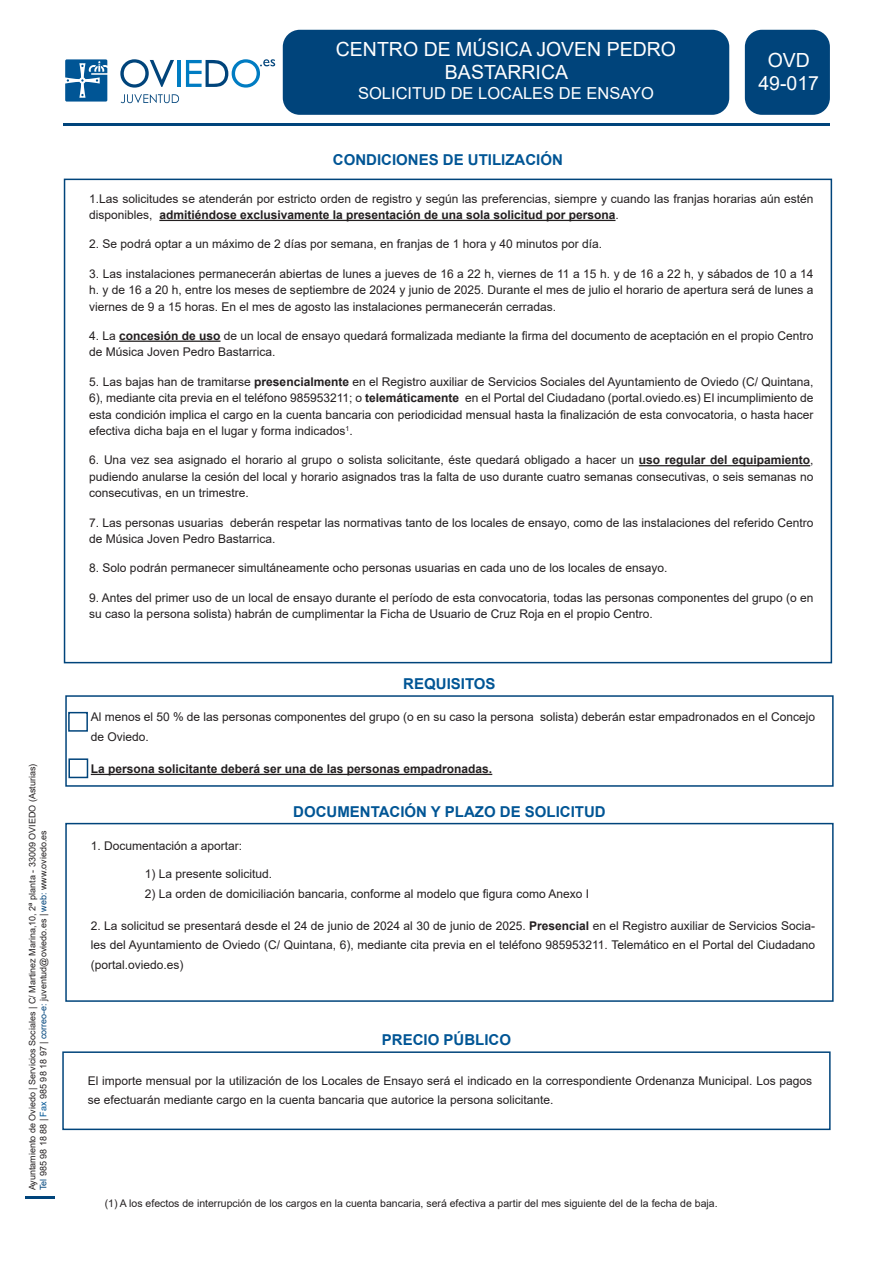
<style>
.page{position:relative;width:893px;height:1263px;background:#fff}
.page>*{position:absolute;margin:0;border:0;box-sizing:border-box;transform-origin:0 0}
.t1{font:19.5px/23.4px "Arial";color:#fff;text-align:center}
.t2{font:16.5px "Arial";color:#fff}
.t3{font:700 15px "Arial";color:#005595}
.t4{font:12px/16.5px "Arial";color:#231f20}
.t5{font:700 12px "Arial";color:#231f20}
.t6{font:10.5px "Arial";color:#231f20}
.t7{font:9px/10.8px "Arial";color:#231f20}
.s1{color:#00447b}
.s2{color:#005595}
.s3{font-weight:700}
</style>
<div class="page">
<div style="left:283px;top:30px;width:446px;height:85px;background:#00447b;border-radius:17px"></div>
<div style="left:745px;top:30px;width:85px;height:85px;background:#00447b;border-radius:17px"></div>
<hr style="left:63px;top:123px;width:767px;height:3px;background:#00447b">
<svg style="left:65px;top:59px;width:42px;height:43px;background:#3578ab"></svg>
<svg style="left:120px;top:59px;width:54px;height:29px"></svg>
<hr style="left:177px;top:60px;width:4px;height:27px;background:#007cc2">
<svg style="left:186px;top:59px;width:89px;height:29px"></svg>
<svg style="left:121px;top:94px;width:58px;height:9px"></svg>
<hr style="left:26px;top:1196px;width:29px;height:3px;background:#00447b">
<div style="left:64px;top:179px;width:768px;height:484px;border:2px solid #00447b"></div>
<div style="left:65px;top:695px;width:769px;height:92px;border:2px solid #00447b"></div>
<div style="left:62px;top:1051px;width:769px;height:79px;border:2px solid #00447b"></div>
<div style="left:65px;top:823px;width:769px;height:179px;border:2px solid #00447b"></div>
<hr style="left:159px;top:220px;width:456px;height:1px;background:#231f20">
<hr style="left:119px;top:341px;width:102px;height:1px;background:#231f20">
<hr style="left:639px;top:465px;width:171px;height:1px;background:#231f20">
<hr style="left:91px;top:774px;width:401px;height:1px;background:#231f20">
<div style="left:68px;top:712px;width:20px;height:20px;border:2px solid #00447b"></div>
<div style="left:68px;top:758px;width:20px;height:20px;border:2px solid #00447b"></div>
<p class="t7" style="left:27px;top:1190px;width:428px;rotate:-90deg">Ayuntamiento de Oviedo | Servicios Sociales | C/ Martinez Marina,10, 2ª planta - 33009 OVIEDO (Asturias)<br><span class="s1">Tel</span> 985 98 18 88 | <span class="s2">Fax</span> 985 98 18 97 | <span class="s1">correo-e:</span> juventud@oviedo.es | <span class="s1">web:</span> www.oviedo.es</p>
<h1 class="t1" style="left:336px;top:37px;width:342px">CENTRO DE MÚSICA JOVEN PEDRO<br>BASTARRICA</h1>
<h2 class="t2" style="left:358px;top:82px;width:297px">SOLICITUD DE LOCALES DE ENSAYO</h2>
<p class="t3" style="left:333px;top:150px;width:232px">CONDICIONES DE UTILIZACIÓN</p>
<h1 class="t1" style="left:758px;top:48px;width:62px">OVD<br>49-017</h1>
<p class="t4" style="left:89px;top:190px;width:726px">1.Las solicitudes se atenderán por estricto orden de registro y según las preferencias, siempre y cuando las franjas horarias aún estén disponibles, <span class="s3">admitiéndose exclusivamente la presentación de una sola solicitud por persona</span>.</p>
<p class="t4" style="left:89px;top:236px;width:514px">2. Se podrá optar a un máximo de 2 días por semana, en franjas de 1 hora y 40 minutos por día.</p>
<p class="t4" style="left:89px;top:265px;width:726px;text-align:justify">3. Las instalaciones permanecerán abiertas de lunes a jueves de 16 a 22 h, viernes de 11 a 15 h. y de 16 a 22 h, y sábados de 10 a 14 h. y de 16 a 20 h, entre los meses de septiembre de 2024 y junio de 2025. Durante el mes de julio el horario de apertura será de lunes a viernes de 9 a 15 horas. En el mes de agosto las instalaciones permanecerán cerradas.</p>
<p class="t4" style="left:89px;top:327px;width:726px">4. La <span class="s3">concesión de uso</span> de un local de ensayo quedará formalizada mediante la firma del documento de aceptación en el propio Centro de Música Joven Pedro Bastarrica.</p>
<p class="t4" style="left:89px;top:373px;width:726px;text-align:justify">5. Las bajas han de tramitarse <span class="s3">presencialmente</span> en el Registro auxiliar de Servicios Sociales del Ayuntamiento de Oviedo (C/ Quintana, 6), mediante cita previa en el teléfono 985953211; o <span class="s3">telemáticamente</span> en el Portal del Ciudadano (portal.oviedo.es) El incumplimiento de esta condición implica el cargo en la cuenta bancaria con periodicidad mensual hasta la finalización de esta convocatoria, o hasta hacer efectiva dicha baja en el lugar y forma indicados<sup>1</sup>.</p>
<p class="t4" style="left:89px;top:452px;width:726px;text-align:justify">6. Una vez sea asignado el horario al grupo o solista solicitante, éste quedará obligado a hacer un <span class="s3">uso regular del equipamiento</span>, pudiendo anularse la cesión del local y horario asignados tras la falta de uso durante cuatro semanas consecutivas, o seis semanas no consecutivas, en un trimestre.</p>
<p class="t4" style="left:89px;top:514px;width:726px">7. Las personas usuarias deberán respetar las normativas tanto de los locales de ensayo, como de las instalaciones del referido Centro de Música Joven Pedro Bastarrica.</p>
<p class="t4" style="left:89px;top:560px;width:580px">8. Solo podrán permanecer simultáneamente ocho personas usuarias en cada uno de los locales de ensayo.</p>
<p class="t4" style="left:89px;top:589px;width:726px">9. Antes del primer uso de un local de ensayo durante el período de esta convocatoria, todas las personas componentes del grupo (o en su caso la persona solista) habrán de cumplimentar la Ficha de Usuario de Cruz Roja en el propio Centro.</p>
<p class="t3" style="left:403px;top:673px;width:94px">REQUISITOS</p>
<p class="t4" style="left:91px;top:707px;width:726px;line-height:19.5px">Al menos el 50 % de las personas componentes del grupo (o en su caso la persona solista) deberán estar empadronados en el Concejo de Oviedo.</p>
<p class="t5" style="left:91px;top:760px;width:403px">La persona solicitante deberá ser una de las personas empadronadas.</p>
<p class="t3" style="left:293px;top:801px;width:314px">DOCUMENTACIÓN Y PLAZO DE SOLICITUD</p>
<p class="t4" style="left:91px;top:837px;width:153px">1. Documentación a aportar:</p>
<p class="t4" style="left:145px;top:865px;width:129px">1) La presente solicitud.</p>
<p class="t4" style="left:145px;top:885px;width:446px">2) La orden de domiciliación bancaria, conforme al modelo que figura como Anexo I</p>
<p class="t4" style="left:91px;top:916px;width:726px;line-height:19.5px;text-align:justify">2. La solicitud se presentará desde el 24 de junio de 2024 al 30 de junio de 2025. <span class="s3">Presencial</span> en el Registro auxiliar de Servicios Socia&shy;les del Ayuntamiento de Oviedo (C/ Quintana, 6), mediante cita previa en el teléfono 985953211. Telemático en el Portal del Ciudadano (portal.oviedo.es)</p>
<p class="t3" style="left:382px;top:1029px;width:131px">PRECIO PÚBLICO</p>
<p class="t4" style="left:88px;top:1071px;width:726px;line-height:19.5px">El importe mensual por la utilización de los Locales de Ensayo será el indicado en la correspondiente Ordenanza Municipal. Los pagos se efectuarán mediante cargo en la cuenta bancaria que autorice la persona solicitante.</p>
<p class="t6" style="left:105px;top:1196px;width:614px">(1) A los efectos de interrupción de los cargos en la cuenta bancaria, será efectiva a partir del mes siguiente del de la fecha de baja.</p>
</div>
